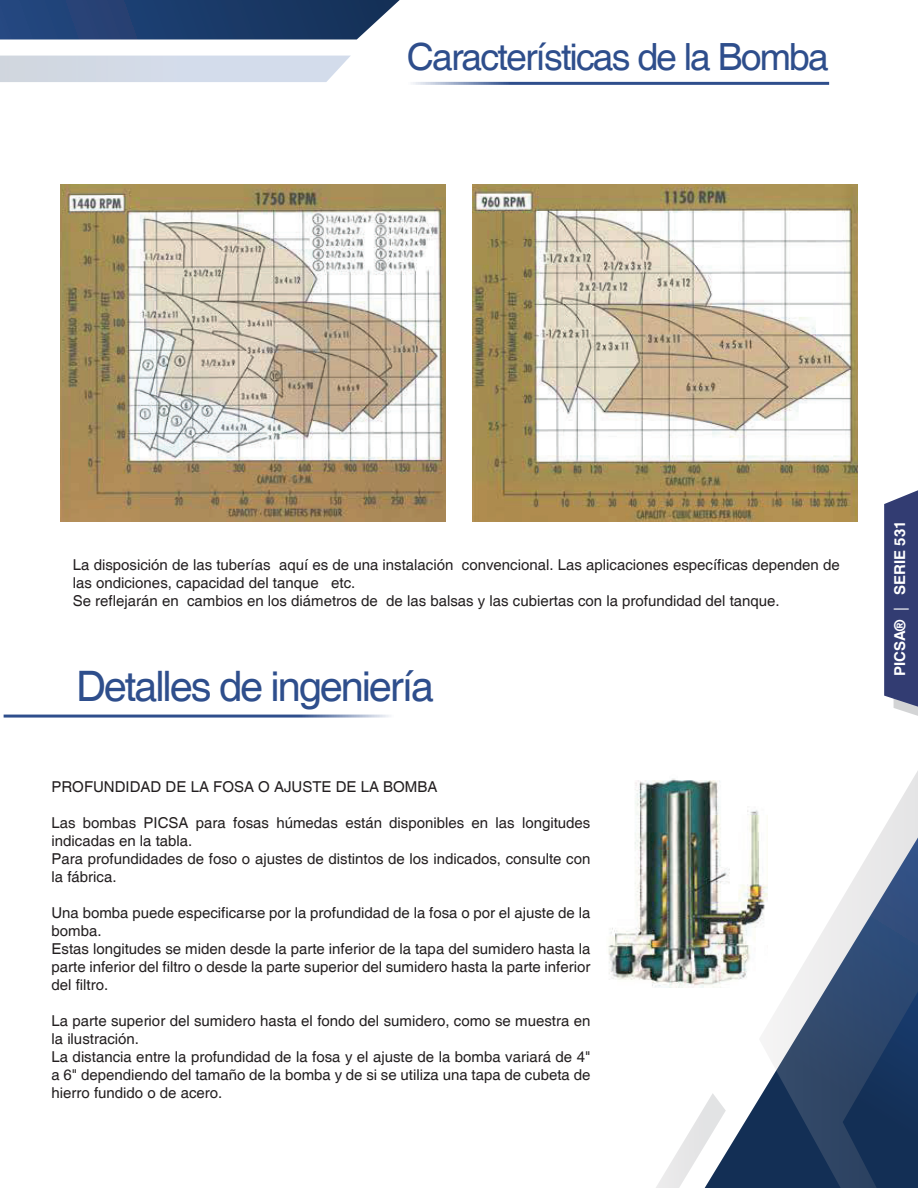
<style>
.page{position:relative;width:918px;height:1188px;background:#fff}
.page>*{position:absolute;margin:0;border:0;box-sizing:border-box;transform-origin:0 0}
.t1{font:42px "Helvetica";letter-spacing:-.05em;color:#2e4e8c}
.t2{font:37.5px "Helvetica";letter-spacing:-.05em;color:#2e4e8c}
.t3{font:15px/18px "Helvetica";color:#231f20}
.t4{font:700 15px "Helvetica";color:#fff}
.s1{font-weight:400}
</style>
<div class="page">
<svg style="left:713px;top:987px;width:46px;height:201px"></svg>
<svg style="left:759px;top:771px;width:159px;height:417px"></svg>
<svg style="left:656px;top:1093px;width:70px;height:95px"></svg>
<svg style="left:0;top:0;width:400px;height:39px;background:#294673"></svg>
<svg style="left:0;top:56px;width:350px;height:26px;background:#d3dbe8"></svg>
<svg style="left:884px;top:490px;width:34px;height:226px;background:#454e7f"></svg>
<img style="left:61px;top:185px;width:384px;height:337px">
<img style="left:473px;top:185px;width:384px;height:337px">
<img style="left:608px;top:774px;width:160px;height:213px">
<h2 class="t2" style="left:407px;top:35px;width:424px">Características de la Bomba</h2>
<p class="t3" style="left:73px;top:557px;width:769px">La disposición de las tuberías aquí es de una instalación convencional. Las aplicaciones específicas dependen de las ondiciones, capacidad del tanque etc.<br>Se reflejarán en cambios en los diámetros de de las balsas y las cubiertas con la profundidad del tanque.</p>
<h1 class="t1" style="left:76px;top:662px;width:360px">Detalles de ingeniería</h1>
<p class="t3" style="left:51px;top:779px;width:387px">PROFUNDIDAD DE LA FOSA O AJUSTE DE LA BOMBA</p>
<p class="t3" style="left:51px;top:815px;width:540px">Las bombas PICSA para fosas húmedas están disponibles en las longitudes indicadas en la tabla.<br>Para profundidades de foso o ajustes de distintos de los indicados, consulte con la fábrica.</p>
<p class="t3" style="left:51px;top:905px;width:540px">Una bomba puede especificarse por la profundidad de la fosa o por el ajuste de la bomba.<br>Estas longitudes se miden desde la parte inferior de la tapa del sumidero hasta la parte inferior del filtro o desde la parte superior del sumidero hasta la parte inferior del filtro.</p>
<p class="t3" style="left:51px;top:1013px;width:540px">La parte superior del sumidero hasta el fondo del sumidero, como se muestra en la ilustración.<br>La distancia entre la profundidad de la fosa y el ajuste de la bomba variará de 4" a 6" dependiendo del tamaño de la bomba y de si se utiliza una tapa de cubeta de hierro fundido o de acero.</p>
<p class="t4" style="left:891px;top:676px;width:157px;rotate:-90deg">PICSA® <span class="s1">|</span> SERIE 531</p>
</div>
